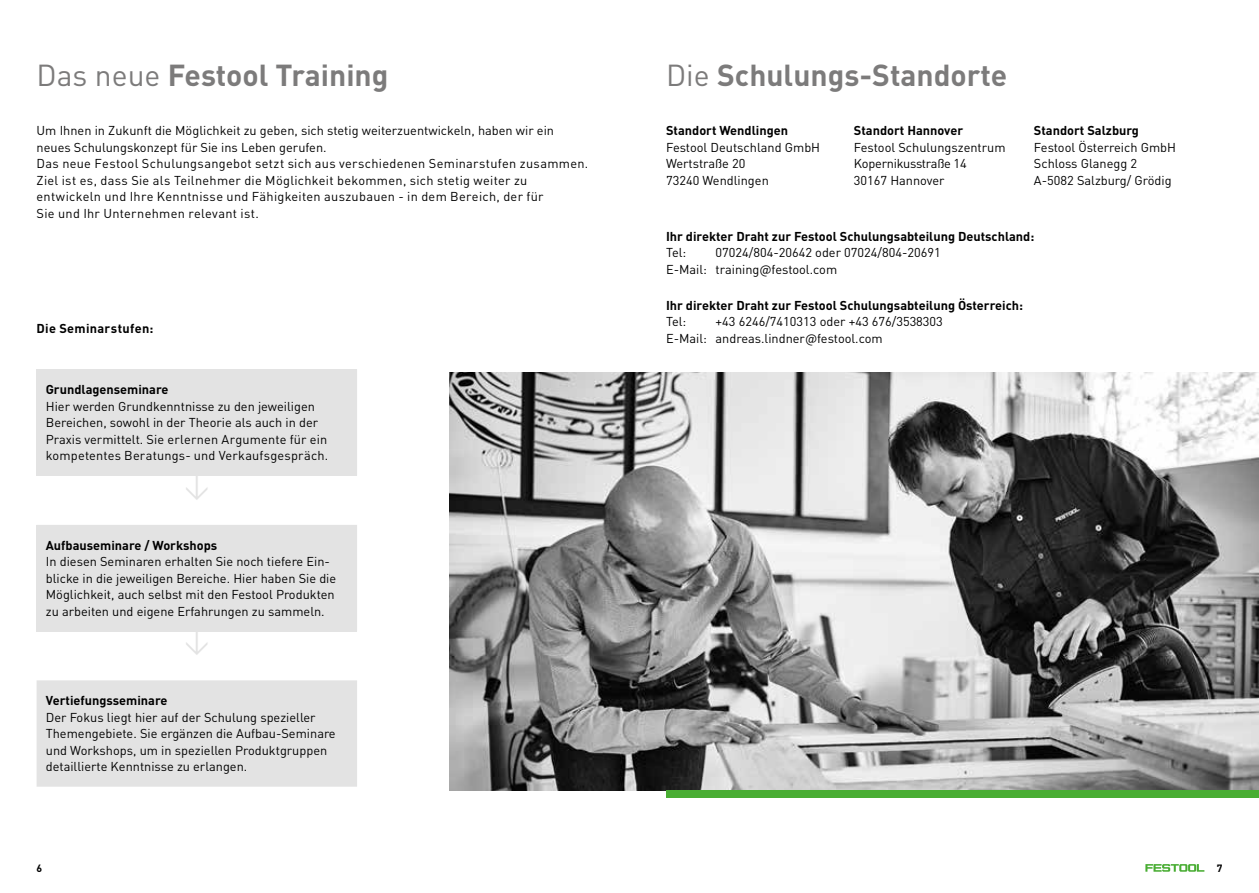
<style>
.page{position:relative;width:1259px;height:893px;background:#fff}
.page>*{position:absolute;margin:0;border:0;box-sizing:border-box;transform-origin:0 0}
.t1{font:700 30px "DIN Pro";color:#7c7b7b}
.t2{font:26.85px "DIN Pro";color:#e3e3e3}
.t3{font:12.75px/16.5px "DIN Pro";color:#000}
.t4{font:12.75px/16.5px "DIN Pro";letter-spacing:.02em;color:#000}
.t5{font:700 12.75px "DIN Pro";color:#000}
.t6{font:700 12.75px "DIN Pro";letter-spacing:.025em;color:#000}
.t7{font:700 10.5px "DIN Pro";color:#000}
.s1{font-weight:400}
</style>
<div class="page">
<svg style="left:1145px;top:864px;width:59px;height:8px"></svg>
<div style="left:37px;top:369px;width:320px;height:106px;background:#e3e3e3"></div>
<div style="left:37px;top:525px;width:320px;height:106px;background:#e3e3e3"></div>
<div style="left:37px;top:681px;width:319px;height:105px;background:#e3e3e3"></div>
<hr style="left:355px;top:682px;width:2px;height:103px;background:#e3e3e3">
<hr style="left:37px;top:785px;width:320px;height:2px;background:#e3e3e3">
<hr style="left:37px;top:680px;width:320px;height:2px;background:#e3e3e3">
<img style="left:449px;top:373px;width:810px;height:417px">
<div style="left:666px;top:790px;width:593px;height:7px;background:#49ad33"></div>
<h1 class="t1" style="left:37px;top:55px;width:353px"><span class="s1">Das neue</span> Festool Training</h1>
<h1 class="t1" style="left:666px;top:55px;width:343px"><span class="s1">Die</span> Schulungs-Standorte</h1>
<p class="t4" style="left:37px;top:122px;width:553px">Um Ihnen in Zukunft die Möglichkeit zu geben, sich stetig weiterzuentwickeln, haben wir ein neues Schulungskonzept für Sie ins Leben gerufen.<br>Das neue Festool Schulungsangebot setzt sich aus verschiedenen Seminarstufen zusammen.<br>Ziel ist es, dass Sie als Teilnehmer die Möglichkeit bekommen, sich stetig weiter zu entwickeln und Ihre Kenntnisse und Fähigkeiten auszubauen - in dem Bereich, der für<br>Sie und Ihr Unternehmen relevant ist.</p>
<p class="t5" style="left:666px;top:122px;width:123px">Standort Wendlingen</p>
<p class="t3" style="left:666px;top:138px;width:156px">Festool Deutschland GmbH<br>Wertstraße 20<br>73240 Wendlingen</p>
<p class="t5" style="left:854px;top:122px;width:111px">Standort Hannover</p>
<p class="t3" style="left:854px;top:138px;width:153px">Festool Schulungszentrum<br>Kopernikusstraße 14<br>30167 Hannover</p>
<p class="t5" style="left:1034px;top:122px;width:106px">Standort Salzburg</p>
<p class="t3" style="left:1034px;top:138px;width:144px">Festool Österreich GmbH<br>Schloss Glanegg 2<br>A-5082 Salzburg/ Grödig</p>
<p class="t6" style="left:37px;top:320px;width:118px">Die Seminarstufen:</p>
<p class="t5" style="left:46px;top:381px;width:124px">Grundlagenseminare</p>
<p class="t3" style="left:46px;top:397px;width:284px">Hier werden Grundkenntnisse zu den jeweiligen Bereichen, sowohl in der Theorie als auch in der Praxis vermittelt. Sie erlernen Argumente für ein kompetentes Beratungs- und Verkaufsgespräch.</p>
<h2 class="t2" style="left:183px;top:467px;width:29px">↓</h2>
<p class="t5" style="left:46px;top:537px;width:173px">Aufbauseminare / Workshops</p>
<p class="t3" style="left:46px;top:553px;width:292px">In diesen Seminaren erhalten Sie noch tiefere Ein&shy;blicke in die jeweiligen Bereiche. Hier haben Sie die Möglichkeit, auch selbst mit den Festool Produkten zu arbeiten und eigene Erfahrungen zu sammeln.</p>
<h2 class="t2" style="left:183px;top:622px;width:29px">↓</h2>
<p class="t5" style="left:46px;top:692px;width:123px">Vertiefungsseminare</p>
<p class="t3" style="left:46px;top:708px;width:291px">Der Fokus liegt hier auf der Schulung spezieller Themengebiete. Sie ergänzen die Aufbau-Seminare und Workshops, um in speziellen Produktgruppen detaillierte Kenntnisse zu erlangen.</p>
<p class="t5" style="left:666px;top:227px;width:370px">Ihr direkter Draht zur Festool Schulungsabteilung Deutschland:</p>
<p class="t3" style="left:666px;top:244px;width:22px">Tel:</p>
<p class="t3" style="left:666px;top:244px;width:276px;text-indent:49px">07024/804-20642 oder 07024/804-20691<br>E-Mail: training@festool.com</p>
<p class="t5" style="left:666px;top:296px;width:358px">Ihr direkter Draht zur Festool Schulungsabteilung Österreich:</p>
<p class="t3" style="left:666px;top:313px;width:22px">Tel:</p>
<p class="t3" style="left:666px;top:313px;width:278px;text-indent:49px">+43 6246/7410313 oder +43 676/3538303<br>E-Mail: andreas.lindner@festool.com</p>
<p class="t7" style="left:37px;top:861px;width:7px">6</p>
<p class="t7" style="left:1216px;top:861px;width:7px">7</p>
</div>
